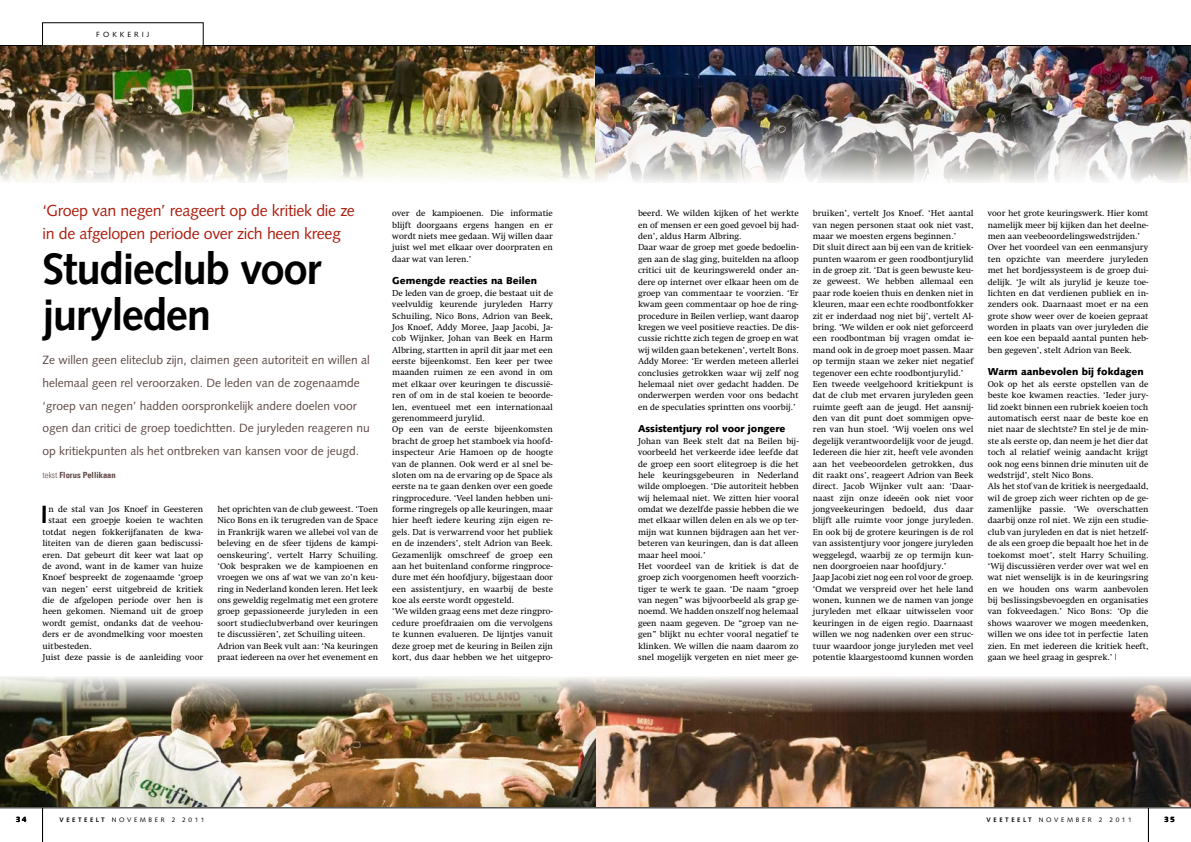
<style>
.page{position:relative;width:1191px;height:842px;background:#fff}
.page>*{position:absolute;margin:0;border:0;box-sizing:border-box;transform-origin:0 0}
.t1{font:700 44px/45.5px "Syntax LT Pro";letter-spacing:-.03em;color:#000}
.t2{font:700 24.9px "Syntax LT Pro";color:#000}
.t3{font:16px/22.8px "Syntax LT Pro";letter-spacing:-.02em;color:#ad1d0e}
.t4{font:12px/22.8px "Syntax LT Pro";color:#5e4845}
.t5{font:900 10px "Syntax LT Pro";color:#000}
.t6{font:8.8px/11.4px "Swift LT Pro";color:#000}
.t7{font:8.5px "Univers Com 67 Bold Cond";color:#5e4845}
.t8{font:7.5px "Syntax LT Pro";letter-spacing:.4em;color:#000}
.t9{font:900 7.5px "Syntax LT Pro";color:#000}
.t10{font:6.5px "Syntax LT Pro";letter-spacing:.4em;color:#000}
.s1{font-family:"Univers Com 47 Light Cond"}
.s2{font-family:"Univers LT Pro 45";font-weight:300}
.s3{font-weight:700}
</style>
<div class="page">
<img style="left:0;top:46px;width:1191px;height:57px">
<img style="left:0;top:721px;width:1191px;height:86px">
<img style="left:0;top:103px;width:1191px;height:79px">
<img style="left:0;top:677px;width:1191px;height:44px">
<svg style="left:0;top:807px;width:1191px;height:35px"></svg>
<svg style="left:0;top:22px;width:1191px;height:24px"></svg>
<hr style="left:42px;top:808px;width:1px;height:34px;background:#000">
<hr style="left:1148px;top:808px;width:1px;height:34px;background:#000">
<p class="t8" style="left:96px;top:30px;width:55px">FOKKERIJ</p>
<h3 class="t3" style="left:43px;top:199px;width:314px">‘Groep van negen’ reageert op de kritiek die ze in de afgelopen periode over zich heen kreeg</h3>
<h1 class="t1" style="left:43px;top:247px;width:280px">Studieclub voor juryleden</h1>
<p class="t4" style="left:43px;top:349px;width:329px">Ze willen geen eliteclub zijn, claimen geen autoriteit en willen al helemaal geen rel veroorzaken. De leden van de zogenaamde ‘groep van negen’ hadden oorspronkelijk andere doelen voor ogen dan critici de groep toedichtten. De juryleden reageren nu op kritiekpunten als het ontbreken van kansen voor de jeugd.</p>
<p class="t7" style="left:43px;top:470px;width:75px"><span class="s1">tekst</span> Florus Pellikaan</p>
<h2 class="t2" style="left:41px;top:500px;width:8px">I</h2>
<p class="t6" style="left:48px;top:503px;width:156px">n de stal van Jos Knoef in Geesteren</p>
<p class="t6" style="left:48px;top:515px;width:156px">staat een groepje koeien te wachten</p>
<p class="t6" style="left:43px;top:526px;width:162px">totdat negen fokkerijfanaten de kwa-</p>
<p class="t6" style="left:43px;top:537px;width:162px">liteiten van de dieren gaan bediscussi-</p>
<p class="t6" style="left:43px;top:549px;width:162px">ëren. Dat gebeurt dit keer wat laat op</p>
<p class="t6" style="left:43px;top:560px;width:162px">de avond, want in de kamer van huize</p>
<p class="t6" style="left:43px;top:572px;width:162px">Knoef bespreekt de zogenaamde ‘groep</p>
<p class="t6" style="left:43px;top:583px;width:162px">van negen’ eerst uitgebreid de kritiek</p>
<p class="t6" style="left:43px;top:594px;width:162px">die de afgelopen periode over hen is</p>
<p class="t6" style="left:43px;top:606px;width:162px">heen gekomen. Niemand uit de groep</p>
<p class="t6" style="left:43px;top:617px;width:162px">wordt gemist, ondanks dat de veehou-</p>
<p class="t6" style="left:43px;top:628px;width:162px">ders er de avondmelking voor moesten</p>
<p class="t6" style="left:43px;top:640px;width:51px">uitbesteden.</p>
<p class="t6" style="left:43px;top:651px;width:162px">Juist deze passie is de aanleiding voor</p>
<p class="t6" style="left:217px;top:503px;width:162px">het oprichten van de club geweest. ‘Toen Nico Bons en ik terugreden van de Space in Frankrijk waren we allebei vol van de beleving en de sfeer tijdens de kampi&shy;oenskeuring’, vertelt Harry Schuiling. ‘Ook bespraken we de kampioenen en vroegen we ons af wat we van zo’n keu&shy;ring in Nederland konden leren. Het leek ons geweldig regelmatig met een grotere groep gepassioneerde juryleden in een soort studieclubverband over keuringen te discussiëren’, zet Schuiling uiteen.<br>Adrion van Beek vult aan: ‘Na keuringen praat iedereen na over het evenement en</p>
<p class="t6" style="left:392px;top:207px;width:162px;text-align:justify">over de kampioenen. Die informatie blijft doorgaans ergens hangen en er wordt niets mee gedaan. Wij willen daar juist wel met elkaar over doorpraten en daar wat van leren.’</p>
<p class="t5" style="left:392px;top:275px;width:146px">Gemengde reacties na Beilen</p>
<p class="t6" style="left:392px;top:287px;width:162px">De leden van de groep, die bestaat uit de veelvuldig keurende juryleden Harry Schuiling, Nico Bons, Adrion van Beek, Jos Knoef, Addy Moree, Jaap Jacobi, Ja&shy;cob Wijnker, Johan van Beek en Harm Albring, startten in april dit jaar met een eerste bijeenkomst. Een keer per twee maanden ruimen ze een avond in om met elkaar over keuringen te discussië&shy;ren of om in de stal koeien te beoorde&shy;len, eventueel met een internationaal gerenommeerd jurylid.<br>Op een van de eerste bijeenkomsten bracht de groep het stamboek via hoofd&shy;inspecteur Arie Hamoen op de hoogte van de plannen. Ook werd er al snel be&shy;sloten om na de ervaring op de Space als eerste na te gaan denken over een goede ringprocedure. ‘Veel landen hebben uni&shy;forme ringregels op alle keuringen, maar hier heeft iedere keuring zijn eigen re&shy;gels. Dat is verwarrend voor het publiek en de inzenders’, stelt Adrion van Beek.<br>Gezamenlijk omschreef de groep een aan het buitenland conforme ringproce&shy;dure met één hoofdjury, bijgestaan door een assistentjury, en waarbij de beste koe als eerste wordt opgesteld.<br>‘We wilden graag eens met deze ringpro&shy;cedure proefdraaien om die vervolgens te kunnen evalueren. De lijntjes vanuit deze groep met de keuring in Beilen zijn kort, dus daar hebben we het uitgepro-</p>
<p class="t6" style="left:638px;top:208px;width:162px">beerd. We wilden kijken of het werkte en of mensen er een goed gevoel bij had&shy;den’, aldus Harm Albring.<br>Daar waar de groep met goede bedoelin&shy;gen aan de slag ging, buitelden na afloop critici uit de keuringswereld onder an&shy;dere op internet over elkaar heen om de groep van commentaar te voorzien. ‘Er kwam geen commentaar op hoe de ring&shy;procedure in Beilen verliep, want daarop kregen we veel positieve reacties. De dis&shy;cussie richtte zich tegen de groep en wat wij wilden gaan betekenen’, vertelt Bons.<br>Addy Moree: ‘Er werden meteen allerlei conclusies getrokken waar wij zelf nog helemaal niet over gedacht hadden. De onderwerpen werden voor ons bedacht en de speculaties sprintten ons voorbij .’</p>
<p class="t5" style="left:638px;top:423px;width:149px">Assistentjury rol voor jongere</p>
<p class="t6" style="left:638px;top:435px;width:162px">Johan van Beek stelt dat na Beilen bij&shy;voorbeeld het verkeerde idee leefde dat de groep een soort elitegroep is die het hele keuringsgebeuren in Nederland wilde omploegen. ‘Die autoriteit hebben wij helemaal niet. We zitten hier vooral omdat we dezelfde passie hebben die we met elkaar willen delen en als we op ter&shy;mijn wat kunnen bijdragen aan het ver&shy;beteren van keuringen, dan is dat alleen maar heel mooi.’<br>Het voordeel van de kritiek is dat de groep zich voorgenomen heeft voorzich&shy;tiger te werk te gaan. ‘De naam “groep van negen” was bijvoorbeeld als grap ge&shy;noemd. We hadden onszelf nog helemaal geen naam gegeven. De “groep van ne&shy;gen” blijkt nu echter vooral negatief te klinken. We willen die naam daarom zo snel mogelijk vergeten en niet meer ge-</p>
<p class="t6" style="left:813px;top:207px;width:162px">bruiken’, vertelt Jos Knoef. ‘Het aantal van negen personen staat ook niet vast, maar we moesten ergens beginnen.’<br>Dit sluit direct aan bij een van de kritiek&shy;punten waarom er geen roodbontjurylid in de groep zit. ‘Dat is geen bewuste keu&shy;ze geweest. We hebben allemaal een paar rode koeien thuis en denken niet in kleuren, maar een echte roodbontfokker zit er inderdaad nog niet bij’, vertelt Al&shy;bring. ‘We wilden er ook niet geforceerd een roodbontman bij vragen omdat ie&shy;mand ook in de groep moet passen. Maar op termijn staan we zeker niet negatief tegenover een echte roodbontjurylid.’ Een tweede veelgehoord kritiekpunt is dat de club met ervaren juryleden geen ruimte geeft aan de jeugd. Het aansnij&shy;den van dit punt doet sommigen opve&shy;ren van hun stoel. ‘Wij voelen ons wel degelijk verantwoordelijk voor de jeugd.<br>Iedereen die hier zit, heeft vele avonden aan het veebeoordelen getrokken, dus dit raakt ons’, reageert Adrion van Beek direct. Jacob Wijnker vult aan: ‘Daar&shy;naast zijn onze ideeën ook niet voor jongveekeuringen bedoeld, dus daar blijft alle ruimte voor jonge juryleden.<br>En ook bij de grotere keuringen is de rol van assistentjury voor jongere juryleden weggelegd, waarbij ze op termijn kun&shy;nen doorgroeien naar hoofdjury.’<br>Jaap Jacobi ziet nog een rol voor de groep. ‘Omdat we verspreid over het hele land wonen, kunnen we de namen van jonge juryleden met elkaar uitwisselen voor keuringen in de eigen regio. Daarnaast willen we nog nadenken over een struc&shy;tuur waardoor jonge juryleden met veel potentie klaargestoomd kunnen worden</p>
<p class="t6" style="left:987px;top:208px;width:162px">voor het grote keuringswerk. Hier komt namelijk meer bij kijken dan het deelne&shy;men aan veebeoordelingswedstrijden.’ Over het voordeel van een eenmansjury ten opzichte van meerdere juryleden met het bordjessysteem is de groep dui&shy;delijk. ‘Je wilt als jurylid je keuze toe&shy;lichten en dat verdienen publiek en in&shy;zenders ook. Daarnaast moet er na een grote show weer over de koeien gepraat worden in plaats van over juryleden die een koe een bepaald aantal punten heb&shy;ben gegeven’, stelt Adrion van Beek.</p>
<p class="t5" style="left:987px;top:366px;width:157px">Warm aanbevolen bij fokdagen</p>
<p class="t6" style="left:987px;top:378px;width:162px">Ook op het als eerste opstellen van de beste koe kwamen reacties. ‘Ieder jury&shy;lid zoekt binnen een rubriek koeien toch automatisch eerst naar de beste koe en niet naar de slechtste? En stel je de min&shy;ste als eerste op, dan neem je het dier dat toch al relatief weinig aandacht krijgt ook nog eens binnen drie minuten uit de wedstrijd’, stelt Nico Bons.<br>Als het stof van de kritiek is neergedaald, wil de groep zich weer richten op de ge&shy;zamenlijke passie. ‘We overschatten daarbij onze rol niet. We zijn een studie&shy;club van juryleden en dat is niet hetzelf&shy;de als een groep die bepaalt hoe het in de toekomst moet’, stelt Harry Schuiling. ‘Wij discussiëren verder over wat wel en wat niet wenselijk is in de keuringsring en we houden ons warm aanbevolen bij beslissingsbevoegden en organisaties van fokveedagen.’ Nico Bons: ‘Op die shows waarover we mogen meedenken, willen we ons idee tot in perfectie laten zien. En met iedereen die kritiek heeft, gaan we heel graag in gesprek.’ <span class="s2">l</span></p>
<p class="t9" style="left:16px;top:815px;width:12px">34</p>
<p class="t10" style="left:59px;top:815px;width:147px"><span class="s3">VEETEELT</span> NOVEMBER 2 2011</p>
<p class="t10" style="left:986px;top:815px;width:147px"><span class="s3">VEETEELT</span> NOVEMBER 2 2011</p>
<p class="t9" style="left:1164px;top:815px;width:12px">35</p>
</div>
